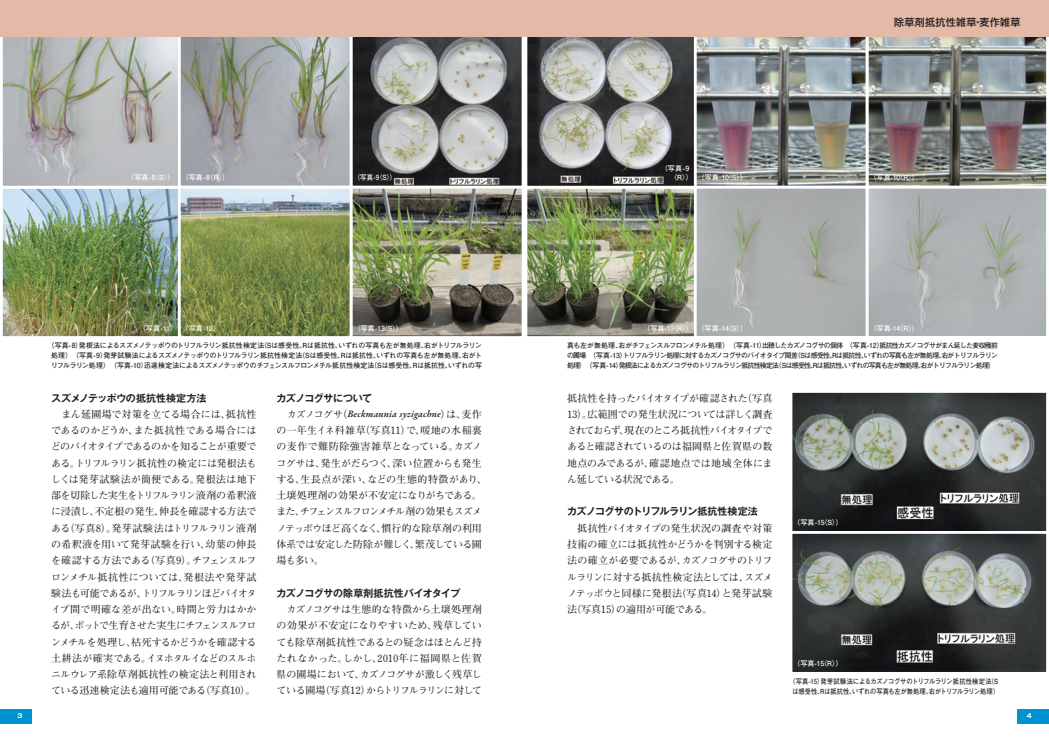
<style>
.page{position:relative;width:1049px;height:746px;background:#fff}
.page>*{position:absolute;margin:0;border:0;box-sizing:border-box;transform-origin:0 0}
.t1{font:700 10px/16.2px "Futo Min A101 Pro";letter-spacing:-.025em;color:#231f20;text-align:justify}
.t2{font:700 10px "Gothic MB101 Pro De";letter-spacing:-.03em;color:#231f20}
.t3{font:italic 600 10px "Garamond Premr Pro";letter-spacing:.015em;color:#231f20}
.t4{font:700 10px "Gothic MB101 Pro De";letter-spacing:-.005em;color:#231f20}
.t5{font:500 10px "Shin Go Pro";letter-spacing:.03em;color:#231f20}
.t6{font:700 7px/10px "Futo Go B101 Pro";letter-spacing:-.03em;color:#231f20;text-align:center}
.t7{font:700 7px/9px "Futo Go B101 Pro";letter-spacing:.03em;color:#fff}
.t8{font:700 7px/10px "Futo Go B101 Pro";letter-spacing:-.03em;color:#231f20;text-align:center;scale:.89 1}
.t9{font:700 7px "Futo Go B101 Pro";letter-spacing:.03em;color:#fff;scale:.9 1}
.t10{font:700 6px "Shin Go Pro";color:#fff}
.s1{font-family:"Futo Min A101 Pro";font-weight:700;font-style:normal}
</style>
<div class="page">
<div style="left:0;top:709px;width:31px;height:14px;background:#0093d0"></div>
<div style="left:1018px;top:709px;width:31px;height:14px;background:#0093d0"></div>
<img style="left:4px;top:37px;width:174px;height:298px">
<div style="left:0;top:186px;width:183px;height:153px;border:3px solid #fff"></div>
<img style="left:528px;top:37px;width:166px;height:298px">
<div style="left:524px;top:186px;width:175px;height:153px;border:3px solid #fff"></div>
<div style="left:0;top:27px;width:183px;height:162px;border:3px solid #fff"></div>
<div style="left:524px;top:27px;width:175px;height:162px;border:3px solid #fff"></div>
<img style="left:182px;top:37px;width:166px;height:298px">
<div style="left:178px;top:27px;width:174px;height:162px;border:3px solid #fff"></div>
<img style="left:698px;top:37px;width:347px;height:148px">
<div style="left:694px;top:27px;width:174px;height:162px;border:3px solid #fff"></div>
<img style="left:354px;top:37px;width:166px;height:298px">
<div style="left:350px;top:27px;width:174px;height:162px;border:3px solid #fff"></div>
<div style="left:866px;top:27px;width:183px;height:162px;border:3px solid #fff"></div>
<div style="left:178px;top:186px;width:174px;height:153px;border:3px solid #fff"></div>
<img style="left:698px;top:190px;width:347px;height:145px">
<div style="left:694px;top:186px;width:174px;height:153px;border:3px solid #fff"></div>
<div style="left:0;top:0;width:1049px;height:37px;background:#e3b9a7"></div>
<div style="left:350px;top:186px;width:174px;height:153px;border:3px solid #fff"></div>
<div style="left:866px;top:186px;width:183px;height:153px;border:3px solid #fff"></div>
<img style="left:793px;top:394px;width:252px;height:276px">
<div style="left:789px;top:390px;width:260px;height:143px;border:3px solid #fff"></div>
<div style="left:789px;top:531px;width:260px;height:143px;border:3px solid #fff"></div>
<p class="t5" style="left:894px;top:14px;width:128px">除草剤抵抗性雑草・麦作雑草</p>
<p class="t7" style="left:670px;top:163px;width:24px;text-indent:-9px">（写真-9〈R〉）</p>
<p class="t7" style="left:127px;top:172px;width:104px">（写真-8〈S〉） （写真-8〈R〉）</p>
<p class="t7" style="left:697px;top:172px;width:51px">（写真-10〈S〉）</p>
<p class="t9" style="left:354px;top:172px;width:49px">（写真-9〈S〉）</p>
<p class="t7" style="left:869px;top:172px;width:51px">（写真-10〈R〉）</p>
<p class="t7" style="left:139px;top:322px;width:40px">（写真-11）</p>
<p class="t7" style="left:353px;top:322px;width:51px">（写真-13〈S〉）</p>
<p class="t7" style="left:643px;top:322px;width:51px">（写真-13〈R〉）</p>
<p class="t7" style="left:869px;top:322px;width:51px">（写真-14〈R〉）</p>
<p class="t7" style="left:181px;top:322px;width:40px">（写真-12）</p>
<p class="t7" style="left:697px;top:322px;width:51px">（写真-14〈S〉）</p>
<p class="t6" style="left:48px;top:339px;width:436px">（写真-8）発根法によるスズメノテッポウのトリフルラリン抵抗性検定法（Sは感受性、Rは抵抗性、いずれの写真も左が無処理、右がトリフルラリン処理）　（写真-9）発芽試験法によるスズメノテッポウのトリフルラリン抵抗性検定法（Sは感受性、Rは抵抗性、いずれの写真も左が無処理、右がトリフルラリン処理）　（写真-10）迅速検定法によるスズメノテッポウのチフェンスルフロンメチル抵抗性検定法（Sは感受性、Rは抵抗性、いずれの写</p>
<p class="t6" style="left:567px;top:339px;width:433px;text-align:justify">真も左が無処理、右がチフェンスルフロンメチル処理）　（写真-11）出穂したカズノコグサの個体　（写真-12）抵抗性カズノコグサがまん延した麦収穫前の圃場　（写真-13）トリフルラリン処理に対するカズノコグサのバイオタイプ間差（Sは感受性、Rは抵抗性、いずれの写真も左が無処理、右がトリフルラリン処理）　（写真-14）発根法によるカズノコグサのトリフルラリン抵抗性検定法（Sは感受性、Rは抵抗性、いずれの写真も左が無処理、右がトリフルラリン処理）</p>
<p class="t4" style="left:51px;top:389px;width:157px">スズメノテッポウの抵抗性検定方法</p>
<p class="t1" style="left:51px;top:405px;width:207px">　まん延圃場で対策を立てる場合には、抵抗性であるのかどうか、また抵抗性である場合にはどのバイオタイプであるのかを知ることが重要である。トリフルラリン抵抗性の検定には発根法もしくは発芽試験法が簡便である。発根法は地下部を切除した実生をトリフルラリン液剤の希釈液に浸漬し、不定根の発生、伸長を確認する方法である（写真8）。発芽試験法はトリフルラリン液剤の希釈液を用いて発芽試験を行い、幼葉の伸長を確認する方法である（写真9）。チフェンスルフロンメチル抵抗性については、発根法や発芽試験法も可能であるが、トリフルラリンほどバイオタイプ間で明確な差が出ない。時間と労力はかかるが、ポットで生育させた実生にチフェンスルフロンメチルを処理し、枯死するかどうかを確認する土耕法が確実である。イヌホタルイなどのスルホニルウレア系除草剤抵抗性の検定法と利用されている迅速検定法も適用可能である（写真10）。</p>
<p class="t2" style="left:276px;top:389px;width:97px">カズノコグサについて</p>
<p class="t3" style="left:276px;top:408px;width:207px"><span class="s1">　カズノコグサ（</span>Beckmannia syzigachne<span class="s1">）は、麦作</span></p>
<p class="t1" style="left:276px;top:421px;width:212px;text-align:left">の一年生イネ科雑草（写真11）で、暖地の水稲裏の麦作で難防除強害雑草となっている。カズノコグサは、発生がだらつく、深い位置からも発生する、生長点が深い、などの生態的特徴があり、土壌処理剤の効果が不安定になりがちである。また、チフェンスルフロンメチル剤の効果もスズメノテッポウほど高くなく、慣行的な除草剤の利用体系では安定した防除が難しく、繁茂している圃場も多い。</p>
<p class="t2" style="left:276px;top:584px;width:185px">カズノコグサの除草剤抵抗性バイオタイプ</p>
<p class="t1" style="left:276px;top:600px;width:207px">　カズノコグサは生態的な特徴から土壌処理剤の効果が不安定になりやすいため、残草していても除草剤抵抗性であるとの疑念はほとんど持たれなかった。しかし、2010年に福岡県と佐賀県の圃場において、カズノコグサが激しく残草している圃場（写真12）からトリフルラリンに対して</p>
<p class="t1" style="left:567px;top:388px;width:207px">抵抗性を持ったバイオタイプが確認された（写真13）。広範囲での発生状況については詳しく調査されておらず、現在のところ抵抗性バイオタイプであると確認されているのは福岡県と佐賀県の数地点のみであるが、確認地点では地域全体にまん延している状況である。</p>
<p class="t2" style="left:567px;top:503px;width:192px">カズノコグサのトリフルラリン抵抗性検定法</p>
<p class="t1" style="left:567px;top:518px;width:207px">　抵抗性バイオタイプの発生状況の調査や対策技術の確立には抵抗性かどうかを判別する検定法の確立が必要であるが、カズノコグサのトリフルラリンに対する抵抗性検定法としては、スズメノテッポウと同様に発根法（写真14）と発芽試験法（写真15）の適用が可能である。</p>
<p class="t7" style="left:793px;top:517px;width:51px">（写真-15〈S〉）</p>
<p class="t7" style="left:793px;top:658px;width:51px">（写真-15〈R〉）</p>
<p class="t8" style="left:789px;top:675px;width:237px">（写真-15）発芽試験法によるカズノコグサのトリフルラリン抵抗性検定法（Sは感受性、Rは抵抗性、いずれの写真も左が無処理、右がトリフルラリン処理）</p>
<p class="t10" style="left:17px;top:711px;width:6px">3</p>
<p class="t10" style="left:1027px;top:711px;width:6px">4</p>
</div>
